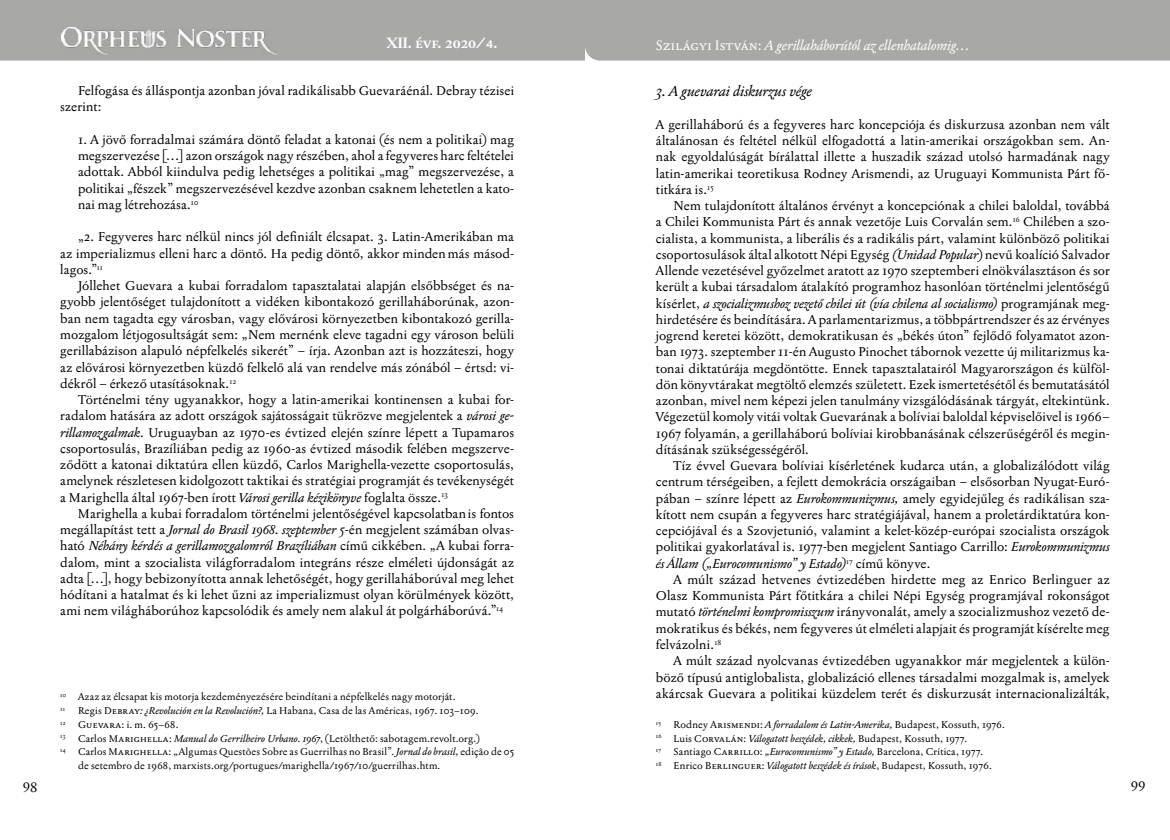
<style>
.page{position:relative;width:1170px;height:840px;background:#fff}
.page>*{position:absolute;margin:0;border:0;box-sizing:border-box;transform-origin:0 0}
.t1{font:700 15px "Jannon T Moderne Pro";color:#fff}
.cím_2{font:italic 14.38px "Jannon T Moderne Pro";letter-spacing:-.005em;color:#000}
.t2{font:italic 13.75px "Jannon T Moderne Pro";color:#fff}
.t3{font:13.75px "Jannon T Moderne Pro";color:#000}
.kenyér{font:12.88px/16.2px "Jannon T Moderne Pro";letter-spacing:.005em;color:#000;text-align:justify}
.idézet_húzva{font:12.88px/16.2px "Jannon T Moderne Pro";letter-spacing:.005em;color:#000;text-align:justify}
.tompa{font:12.88px/16.2px "Jannon T Moderne Pro";letter-spacing:.01em;color:#000;text-align:justify}
.láb{font:10px/13.8px "Jannon T Moderne Pro";letter-spacing:.025em;color:#000}
.láb-2{font:5.88px "Jannon T Moderne Pro";color:#000}
.s1{font-style:normal}
.s2{font-style:italic}
</style>
<div class="page">
<div style="left:0;top:0;width:1169px;height:61px;background:#a8a8a7"></div>
<p class="t1" style="left:386px;top:33px;width:112px">XII. évf. 2020/4.</p>
<p class="t2" style="left:656px;top:36px;width:314px"><span class="s1">Szilágyi István:</span> A gerillaháborútól az ellenhatalomig…</p>
<p class="kenyér" style="left:60px;top:83px;width:455px;text-indent:18px">Felfogása és álláspontja azonban jóval radikálisabb Guevaráénál. Debray tézisei szerint:</p>
<p class="idézet_húzva" style="left:78px;top:131px;width:437px">1. A jövő forradalmai számára döntő feladat a katonai (és nem a politikai) mag megszervezése […] azon országok nagy részében, ahol a fegyveres harc feltételei adottak. Abból kiindulva pedig lehetséges a politikai „mag” megszervezése, a politikai „fészek” megszervezésével kezdve azonban csaknem lehetetlen a kato&shy;nai mag létrehozása.<sup>10</sup></p>
<p class="kenyér" style="left:60px;top:229px;width:455px;text-indent:18px">„2. Fegyveres harc nélkül nincs jól definiált élcsapat. 3. Latin-Amerikában ma az imperializmus elleni harc a döntő. Ha pedig döntő, akkor minden más másod&shy;lagos.”<sup>11</sup></p>
<p class="kenyér" style="left:60px;top:278px;width:455px;text-indent:18px">Jóllehet Guevara a kubai forradalom tapasztalatai alapján elsőbbséget és na&shy;gyobb jelentőséget tulajdonított a vidéken kibontakozó gerillaháborúnak, azon&shy;ban nem tagadta egy városban, vagy elővárosi környezetben kibontakozó gerilla&shy;mozgalom létjogosultságát sem: „Nem mernénk eleve tagadni egy városon belüli gerillabázison alapuló népfelkelés sikerét” – írja. Azonban azt is hozzáteszi, hogy az elővárosi környezetben küzdő felkelő alá van rendelve más zónából – értsd: vi&shy;dékről – érkező utasításoknak.<sup>12</sup></p>
<p class="kenyér" style="left:60px;top:391px;width:455px;text-indent:18px">Történelmi tény ugyanakkor, hogy a latin-amerikai kontinensen a kubai for&shy;radalom hatására az adott országok sajátosságait tükrözve megjelentek a <span class="s2">városi ge&shy;rillamozgalmak</span>. Uruguayban az 1970-es évtized elején színre lépett a Tupamaros csoportosulás, Brazíliában pedig az 1960-as évtized második felében megszerve&shy;ződött a katonai diktatúra ellen küzdő, Carlos Marighella-vezette csoportosulás, amelynek részletesen kidolgozott taktikai és stratégiai programját és tevékenységét a Marighella által 1967-ben írott <span class="s2">Városi gerilla kézikönyve</span> foglalta össze.<sup>13</sup></p>
<p class="kenyér" style="left:60px;top:505px;width:455px;text-indent:18px">Marighella a kubai forradalom történelmi jelentőségével kapcsolatban is fontos megállapítást tett a <span class="s2">Jornal do Brasil 1968. szeptember 5</span>-én megjelent számában olvas&shy;ható <span class="s2">Néhány kérdés a gerillamozgalomról Brazíliában</span> című cikkében. „A kubai forra&shy;dalom, mint a szocialista világforradalom integráns része elméleti újdonságát az adta […], hogy bebizonyította annak lehetőségét, hogy gerillaháborúval meg lehet hódítani a hatalmat és ki lehet űzni az imperializmust olyan körülmények között, ami nem világháborúhoz kapcsolódik és amely nem alakul át polgárháborúvá.”<sup>14</sup></p>
<p class="láb" style="left:60px;top:690px;width:397px"><sup>10</sup> Azaz az élcsapat kis motorja kezdeményezésére beindítani a népfelkelés nagy motorját.</p>
<p class="láb-2" style="left:60px;top:705px;width:6px">11</p>
<p class="láb" style="left:78px;top:704px;width:402px">Regis Debray<span class="s2">: ¿Revolución en la Revolución?,</span> La Habana, Casa de las Américas, 1967. 103–109.</p>
<p class="láb" style="left:60px;top:717px;width:120px"><sup>12</sup> Guevara: i. m. 65–68.</p>
<p class="láb-2" style="left:60px;top:732px;width:7px">13</p>
<p class="láb" style="left:78px;top:731px;width:403px">Carlos Marighella: <span class="s2">Manual do Gerrilheiro Urbano. 1967</span>, (Letölthető: sabotagem.revolt.org.)</p>
<p class="láb" style="left:78px;top:745px;width:437px;text-indent:-18px"><sup>14</sup> Carlos Marighella: „Algumas Questões Sobre as Guerrilhas no Brasil”. <span class="s2">Jornal do brasil,</span> edição de 05 de setembro de 1968, marxists.org/portugues/marighella/1967/10/guerrilhas.htm.</p>
<p class="cím_2" style="left:656px;top:82px;width:158px">3. A guevarai diskurzus vége</p>
<p class="tompa" style="left:656px;top:116px;width:456px">A gerillaháború és a fegyveres harc koncepciója és diskurzusa azonban nem vált általánosan és feltétel nélkül elfogadottá a latin-amerikai országokban sem. An&shy;nak egyoldalúságát bírálattal illette a huszadik század utolsó harmadának nagy latin-amerikai teoretikusa Rodney Arismendi, az Uruguayi Kommunista Párt fő&shy;titkára is.<sup>15</sup></p>
<p class="kenyér" style="left:656px;top:197px;width:455px;text-indent:18px">Nem tulajdonított általános érvényt a koncepciónak a chilei baloldal, továbbá a Chilei Kommunista Párt és annak vezetője Luis Corvalán sem.<sup>16</sup> Chilében a szo&shy;cialista, a kommunista, a liberális és a radikális párt, valamint különböző politikai csoportosulások által alkotott Népi Egység <span class="s2">(Unidad Popular</span>) nevű koalíció Salvador Allende vezetésével győzelmet aratott az 1970 szeptemberi elnökválasztáson és sor került a kubai társadalom átalakító programhoz hasonlóan történelmi jelentőségű kísérlet, <span class="s2">a szocializmushoz vezető chilei út (vía chilena al socialismo)</span> programjának meg&shy;hirdetésére és beindítására. A parlamentarizmus, a többpártrendszer és az érvényes jogrend keretei között, demokratikusan és „békés úton” fejlődő folyamatot azon&shy;ban 1973. szeptember 11-én Augusto Pinochet tábornok vezette új militarizmus ka&shy;tonai diktatúrája megdöntötte. Ennek tapasztalatairól Magyarországon és külföl&shy;dön könyvtárakat megtöltő elemzés született. Ezek ismertetésétől és bemutatásától azonban, mivel nem képezi jelen tanulmány vizsgálódásának tárgyát, eltekintünk.<br>Végezetül komoly vitái voltak Guevarának a bolíviai baloldal képviselőivel is 1966– 1967 folyamán, a gerillaháború bolíviai kirobbanásának célszerűségéről és megin&shy;dításának szükségességéről.</p>
<p class="kenyér" style="left:656px;top:457px;width:455px;text-indent:18px">Tíz évvel Guevara bolíviai kísérletének kudarca után, a globalizálódott világ centrum térségeiben, a fejlett demokrácia országaiban – elsősorban Nyugat-Euró&shy;pában – színre lépett az <span class="s2">Eurokommunizmus,</span> amely egyidejűleg és radikálisan sza&shy;kított nem csupán a fegyveres harc stratégiájával, hanem a proletárdiktatúra kon&shy;cepciójával és a Szovjetunió, valamint a kelet-közép-európai szocialista országok politikai gyakorlatával is. 1977-ben megjelent Santiago Carrillo: <span class="s2">Eurokommunizmus és Állam („Eurocomunismo” y Estado)</span><sup>17</sup> című könyve.</p>
<p class="kenyér" style="left:656px;top:571px;width:455px;text-indent:18px">A múlt század hetvenes évtizedében hirdette meg az Enrico Berlinguer az Olasz Kommunista Párt főtitkára a chilei Népi Egység programjával rokonságot mutató <span class="s2">történelmi kompromisszum</span> irányvonalát, amely a szocializmushoz vezető de&shy;mokratikus és békés, nem fegyveres út elméleti alapjait és programját kísérelte meg felvázolni.<sup>18</sup></p>
<p class="kenyér" style="left:656px;top:652px;width:455px;text-indent:18px">A múlt század nyolcvanas évtizedében ugyanakkor már megjelentek a külön&shy;böző típusú antiglobalista, globalizáció ellenes társadalmi mozgalmak is, amelyek akárcsak Guevara a politikai küzdelem terét és diskurzusát internacionalizálták,</p>
<p class="láb-2" style="left:656px;top:719px;width:6px">15</p>
<p class="láb" style="left:673px;top:717px;width:333px">Rodney Arismendi: <span class="s2">A forradalom és Latin-Amerika,</span> Budapest, Kossuth, 1976.</p>
<p class="láb" style="left:656px;top:731px;width:313px"><sup>16</sup> Luis Corvalán: <span class="s2">Válogatott beszédek, cikkek,</span> Budapest, Kossuth, 1977.</p>
<p class="láb" style="left:656px;top:745px;width:329px"><sup>17</sup> Santiago Carrillo: <span class="s2">„Eurocomunismo” y Estado,</span> Barcelona, Crítica, 1977.</p>
<p class="láb" style="left:656px;top:759px;width:337px"><sup>18</sup> Enrico Berlinguer: <span class="s2">Válogatott beszédek és írások</span>, Budapest, Kossuth, 1976.</p>
<p class="t3" style="left:23px;top:778px;width:16px">98</p>
<p class="t3" style="left:1130px;top:778px;width:16px">99</p>
</div>
